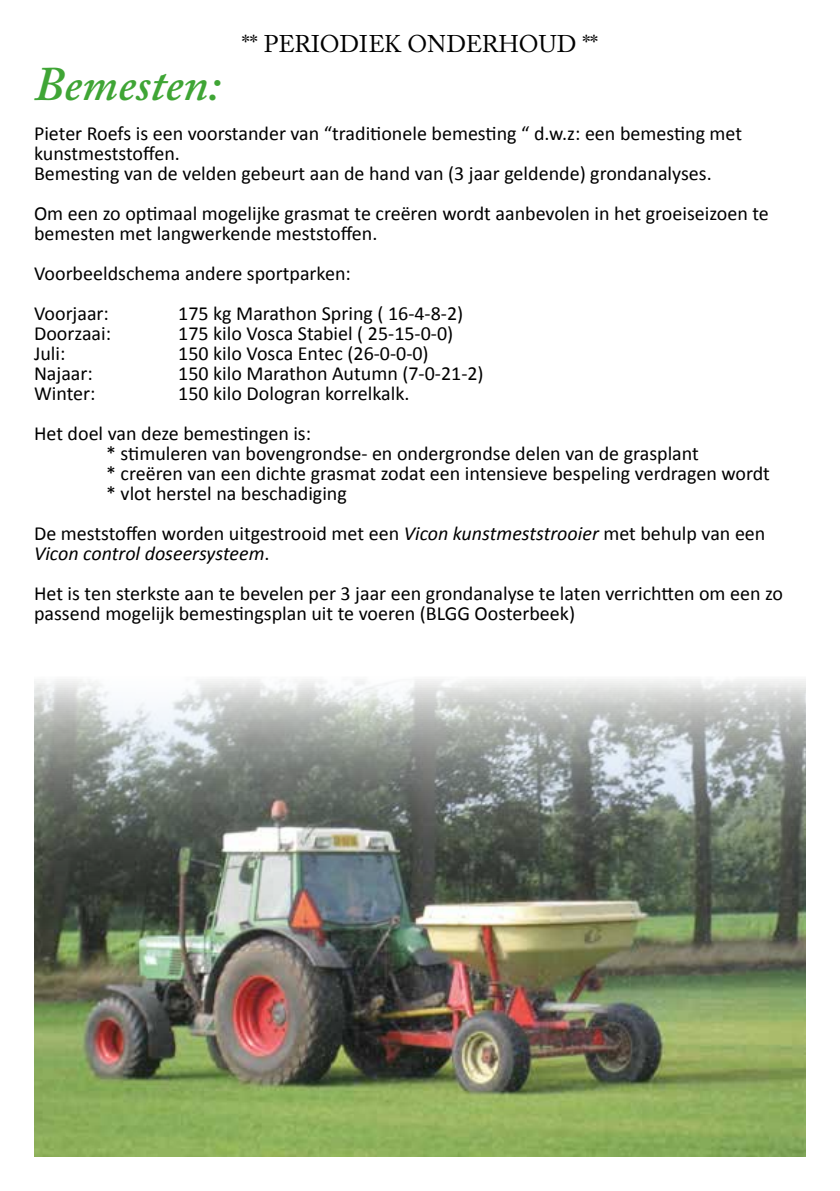
<style>
.page{position:relative;width:840px;height:1191px;background:#fff}
.page>*{position:absolute;margin:0;border:0;box-sizing:border-box;transform-origin:0 0}
.t1{font:italic 600 48px "Adobe Caslon Pro";color:#3fa535}
.t2{font:24px "Adobe Caslon Pro";color:#000}
.t3{font:20px/20px "Calibri";color:#000}
.s1{font-style:italic}
</style>
<div class="page">
<img style="left:34px;top:679px;width:771px;height:478px">
<p class="t2" style="left:242px;top:29px;width:357px">** PERIODIEK ONDERHOUD **</p>
<h1 class="t1" style="left:34px;top:55px;width:188px">Bemesten:</h1>
<p class="t3" style="left:34px;top:122px;width:709px">Pieter Roefs is een voorstander van “traditionele bemesting “ d.w.z: een bemesting met kunstmeststoffen.<br>Bemesting van de velden gebeurt aan de hand van (3 jaar geldende) grondanalyses.</p>
<p class="t3" style="left:34px;top:202px;width:736px">Om een zo optimaal mogelijke grasmat te creëren wordt aanbevolen in het groeiseizoen te bemesten met langwerkende meststoffen.</p>
<p class="t3" style="left:34px;top:252px;width:318px;line-height:40px">Voorbeeldschema andere sportparken:<br>Voorjaar:</p>
<p class="t3" style="left:178px;top:302px;width:286px">175 kg Marathon Spring ( 16-4-8-2)</p>
<p class="t3" style="left:34px;top:322px;width:79px">Doorzaai:</p>
<p class="t3" style="left:178px;top:322px;width:276px">175 kilo Vosca Stabiel ( 25-15-0-0)</p>
<p class="t3" style="left:34px;top:342px;width:33px">Juli:</p>
<p class="t3" style="left:178px;top:342px;width:252px">150 kilo Vosca Entec (26-0-0-0)</p>
<p class="t3" style="left:34px;top:362px;width:60px">Najaar:</p>
<p class="t3" style="left:178px;top:362px;width:307px">150 kilo Marathon Autumn (7-0-21-2)</p>
<p class="t3" style="left:34px;top:382px;width:63px">Winter:</p>
<p class="t3" style="left:34px;top:372px;width:377px;line-height:40px;text-indent:144px">150 kilo Dologran korrelkalk.<br>Het doel van deze bemestingen is:</p>
<p class="t3" style="left:106px;top:442px;width:665px">* stimuleren van bovengrondse- en ondergrondse delen van de grasplant<br>* creëren van een dichte grasmat zodat een intensieve bespeling verdragen wordt * vlot herstel na beschadiging</p>
<p class="t3" style="left:34px;top:522px;width:732px">De meststoffen worden uitgestrooid met een <span class="s1">Vicon kunstmeststrooier</span> met behulp van een<br><span class="s1">Vicon control doseersysteem</span>.</p>
<p class="t3" style="left:34px;top:582px;width:750px">Het is ten sterkste aan te bevelen per 3 jaar een grondanalyse te laten verrichtten om een zo passend mogelijk bemestingsplan uit te voeren (BLGG Oosterbeek)</p>
</div>
